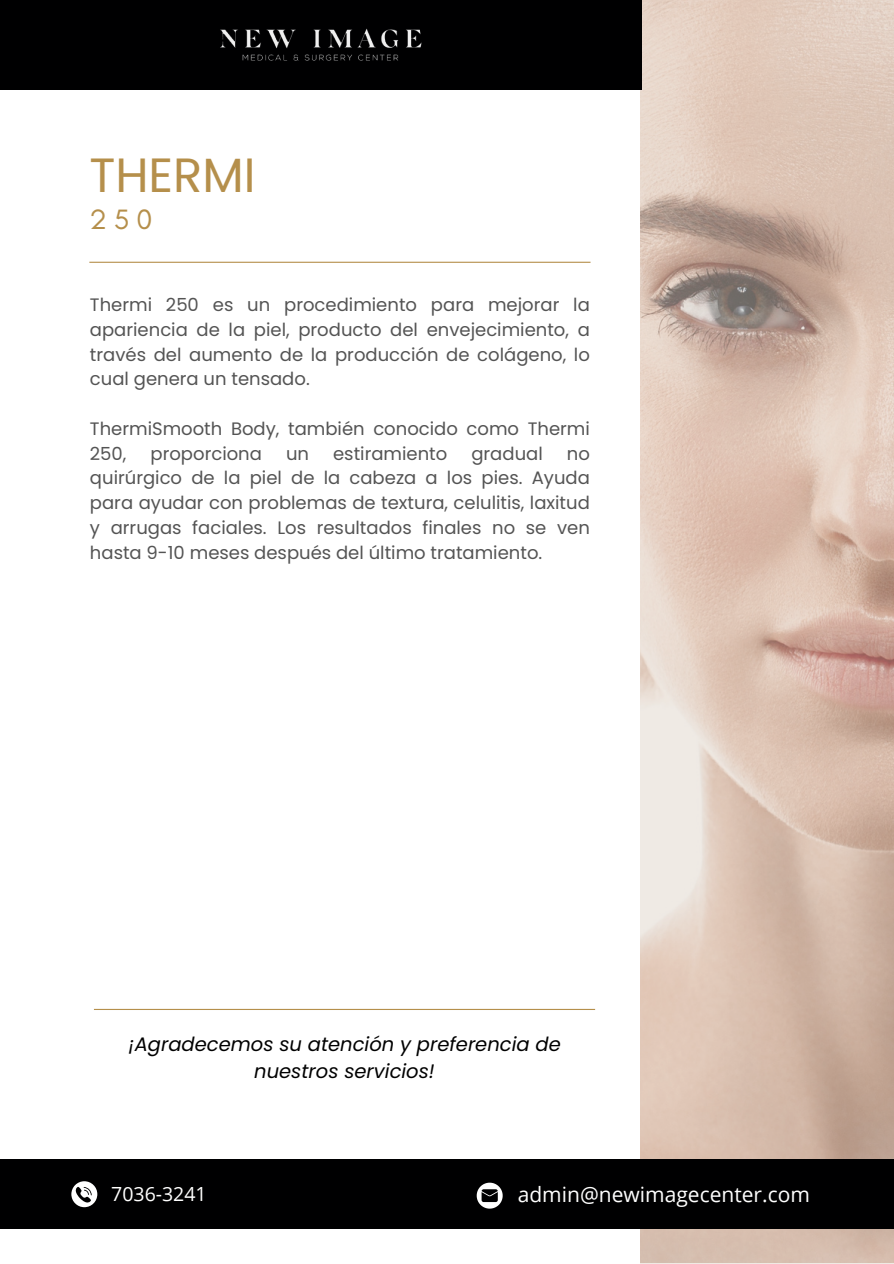
<style>
.page{position:relative;width:894px;height:1264px;background:#fff}
.page>*{position:absolute;margin:0;border:0;box-sizing:border-box;transform-origin:0 0}
.t1{font:48px "Poppins";color:#b58f4b}
.t2{font:28.5px "Glacial Indifference";color:#b58f4b}
.t3{font:21px "Open Sans";color:#fff}
.t4{font:italic 19.5px/27px "Poppins";color:#000;text-align:center}
.t5{font:19.5px "Open Sans";color:#fff}
.t6{font:18px/24.8px "Poppins";color:#545454;text-align:justify}
</style>
<div class="page">
<svg style="left:640px;top:0;width:253px;height:1263px;background:#d7bfb0"></svg>
<div style="left:0;top:1159px;width:893px;height:69px;background:#000001"></div>
<div style="left:0;top:0;width:641px;height:89px;background:#000001"></div>
<hr style="left:89px;top:262px;width:501px;height:1px;background:#b58f4b">
<svg style="left:71px;top:1181px;width:26px;height:26px"></svg>
<svg style="left:476px;top:1182px;width:26px;height:26px"></svg>
<img style="left:220px;top:28px;width:202px;height:33px">
<hr style="left:94px;top:1008px;width:501px;height:2px;background:#b58f4b">
<h1 class="t1" style="left:89px;top:141px;width:168px">THERMI</h1>
<p class="t2" style="left:89px;top:202px;width:64px">250</p>
<p class="t6" style="left:90px;top:292px;width:501px">Thermi 250 es un procedimiento para mejorar la apariencia de la piel, producto del envejecimiento, a través del aumento de la producción de colágeno, lo cual genera un tensado.</p>
<h3 class="t6" style="left:90px;top:416px;width:501px">ThermiSmooth Body, también conocido como Thermi<br>250,</h3>
<h3 class="t6" style="left:150px;top:441px;width:113px">proporciona</h3>
<h3 class="t6" style="left:286px;top:441px;width:25px">un</h3>
<h3 class="t6" style="left:333px;top:441px;width:116px">estiramiento</h3>
<h3 class="t6" style="left:471px;top:441px;width:73px">gradual</h3>
<h3 class="t6" style="left:90px;top:441px;width:501px;text-indent:476px">no quirúrgico de la piel de la cabeza a los pies. Ayuda para ayudar con problemas de textura, celulitis, laxitud y arrugas faciales. Los resultados finales no se ven hasta 9-10 meses después del último tratamiento.</h3>
<p class="t4" style="left:128px;top:1030px;width:434px">¡Agradecemos su atención y preferencia de nuestros servicios!</p>
<h3 class="t5" style="left:111px;top:1180px;width:97px">7036-3241</h3>
<h2 class="t3" style="left:517px;top:1179px;width:294px">admin@newimagecenter.com</h2>
</div>
